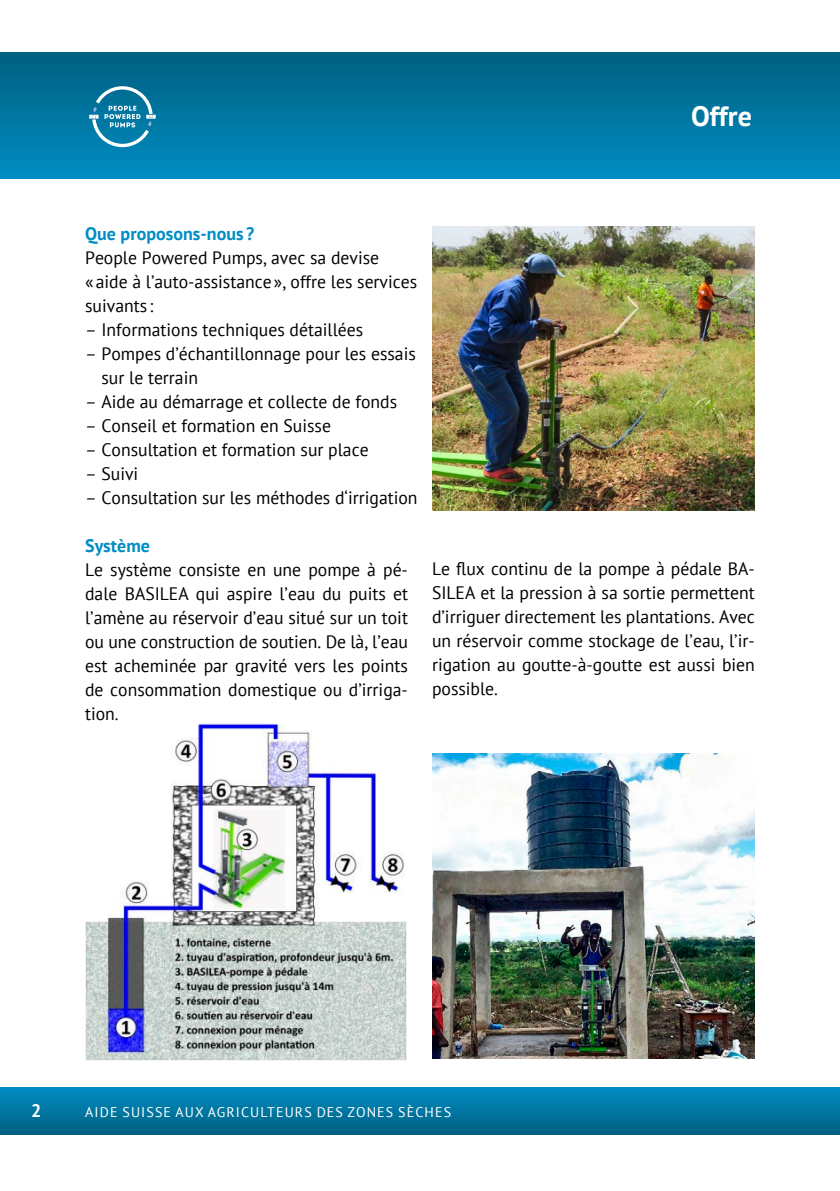
<style>
.page{position:relative;width:840px;height:1191px;background:#fff}
.page>*{position:absolute;margin:0;border:0;box-sizing:border-box;transform-origin:0 0}
.t1{font:700 28px "PT Sans";color:#fff}
.t2{font:18px/24px "PT Sans";color:#000}
.t3{font:700 18px "PT Sans";color:#008dc5}
.t4{font:700 18px "PT Sans";color:#fff}
.t5{font:14px "PT Sans";letter-spacing:.08em;color:#fff}
</style>
<div class="page">
<div style="left:0;top:52px;width:839px;height:127px;background:linear-gradient(to bottom,#005f7f,#008cc3)"></div>
<svg style="left:89px;top:86px;width:67px;height:61px"></svg>
<div style="left:0;top:1087px;width:839px;height:47px;background:linear-gradient(to bottom,#008dc5,#006181)"></div>
<img style="left:85px;top:724px;width:321px;height:336px">
<img style="left:432px;top:227px;width:322px;height:283px">
<img style="left:432px;top:753px;width:322px;height:305px">
<p class="t1" style="left:690px;top:97px;width:62px">Offre</p>
<p class="t3" style="left:85px;top:222px;width:170px">Que proposons-nous?</p>
<p class="t2" style="left:85px;top:246px;width:333px">People Powered Pumps, avec sa devise «aide à l’auto-assistance», offre les services suivants:</p>
<p class="t2" style="left:85px;top:318px;width:279px">– Informations techniques détaillées</p>
<p class="t2" style="left:101px;top:342px;width:315px;text-indent:-16px">– Pompes d’échantillonnage pour les essais sur le terrain</p>
<p class="t2" style="left:85px;top:390px;width:313px">– Aide au démarrage et collecte de fonds</p>
<p class="t2" style="left:85px;top:414px;width:247px">– Conseil et formation en Suisse</p>
<p class="t2" style="left:85px;top:438px;width:285px">– Consultation et formation sur place</p>
<p class="t2" style="left:85px;top:462px;width:55px">– Suivi</p>
<p class="t2" style="left:85px;top:486px;width:334px">– Consultation sur les méthodes d‘irrigation</p>
<p class="t3" style="left:85px;top:534px;width:66px">Système</p>
<p class="t2" style="left:85px;top:557px;width:324px;text-align:justify">Le système consiste en une pompe à pé&shy;dale BASILEA qui aspire l’eau du puits et l’amène au réservoir d’eau situé sur un toit ou une construction de soutien. De là, l’eau est acheminée par gravité vers les points de consommation domestique ou d’irriga&shy;tion.</p>
<p class="t2" style="left:432px;top:556px;width:324px;text-align:justify">Le flux continu de la pompe à pédale BA-SILEA et la pression à sa sortie permettent d’irriguer directement les plantations. Avec un réservoir comme stockage de l’eau, l’ir&shy;rigation au goutte-à-goutte est aussi bien possible.</p>
<p class="t4" style="left:31px;top:1098px;width:12px">2</p>
<p class="t5" style="left:85px;top:1102px;width:367px">AIDE SUISSE AUX AGRICULTEURS DES ZONES SÈCHES</p>
</div>
